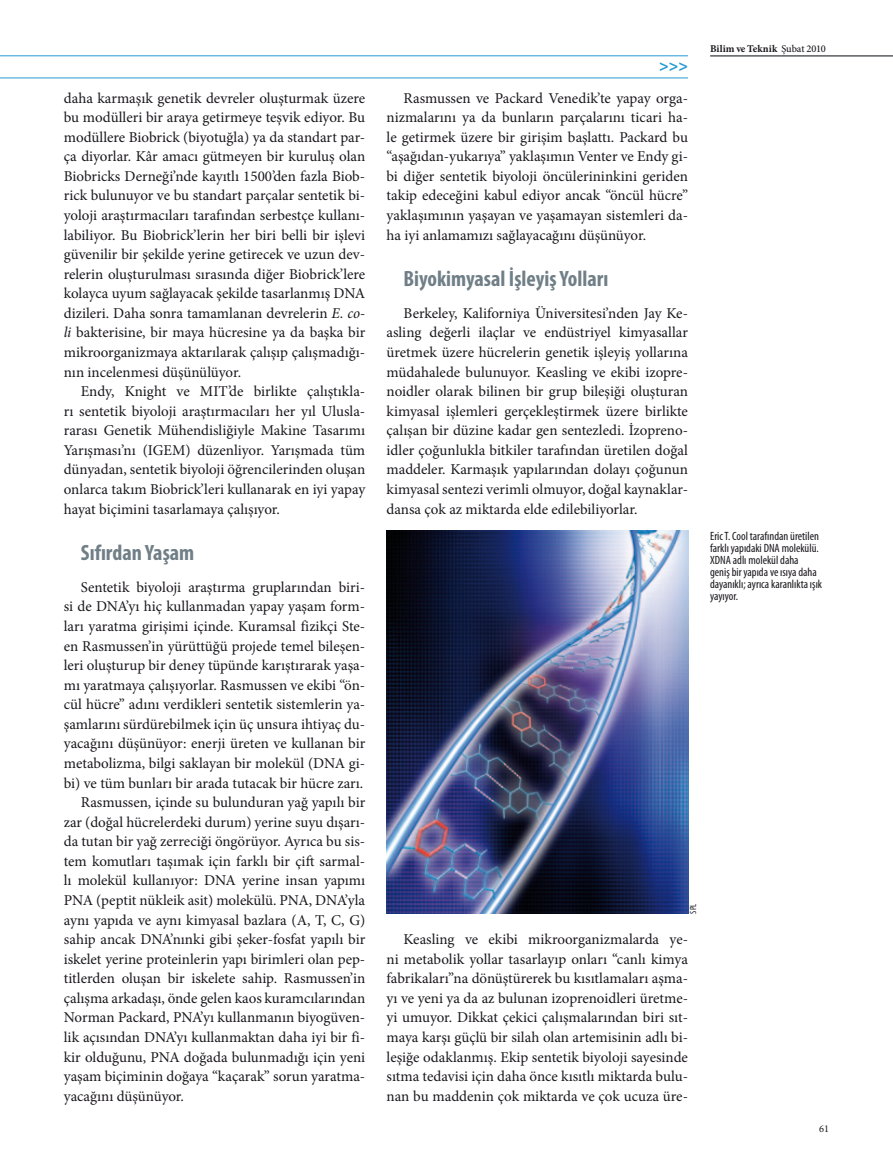
<style>
.page{position:relative;width:893px;height:1170px;background:#fff}
.page>*{position:absolute;margin:0;border:0;box-sizing:border-box;transform-origin:0 0}
.t1{font:700 condensed 22.2px "Myriad Pro";color:#707f87}
.t2{font:700 16.2px "Myriad Pro";color:#2699d1}
.t3{font:15px/19.5px "Minion Pro";color:#1a171c;text-align:justify}
.t4{font:condensed 12px/12px "Myriad Pro";color:#1a171c}
.t5{font:700 10.35px "Minion Pro";letter-spacing:.005em;color:#1a171c}
.t6{font:10.35px "Minion Pro";color:#1a171c}
.t7{font:condensed 9px "Myriad Pro";color:#1a171c}
.s1{font-style:italic}
.s2{font-weight:500}
</style>
<div class="page">
<hr style="left:0;top:78px;width:688px;height:1px;background:#2699d1">
<hr style="left:0;top:56px;width:688px;height:1px;background:#2699d1">
<hr style="left:710px;top:56px;width:183px;height:1px;background:#070c12">
<img style="left:387px;top:530px;width:301px;height:383px">
<p class="t3" style="left:64px;top:88px;width:303px">daha karmaşık genetik devreler oluşturmak üzere bu modülleri bir araya getirmeye teşvik ediyor. Bu modüllere Biobrick (biyotuğla) ya da standart par&shy;ça diyorlar. Kâr amacı gütmeyen bir kuruluş olan Biobricks Derneği’nde kayıtlı 1500’den fazla Biob&shy;rick bulunuyor ve bu standart parçalar sentetik bi&shy;yoloji araştırmacıları tarafından serbestçe kullanı&shy;labiliyor. Bu Biobrick’lerin her biri belli bir işlevi güvenilir bir şekilde yerine getirecek ve uzun dev&shy;relerin oluşturulması sırasında diğer Biobrick’lere kolayca uyum sağlayacak şekilde tasarlanmış DNA dizileri. Daha sonra tamamlanan devrelerin <span class="s1">E. co&shy;li</span> bakterisine, bir maya hücresine ya da başka bir mikroorganizmaya aktarılarak çalışıp çalışmadığı&shy;nın incelenmesi düşünülüyor.</p>
<p class="t3" style="left:64px;top:381px;width:303px;text-indent:17px">Endy, Knight ve MIT’de birlikte çalıştıkla&shy;rı sentetik biyoloji araştırmacıları her yıl Ulusla&shy;rarası Genetik Mühendisliğiyle Makine Tasarımı Yarışması’nı (IGEM) düzenliyor. Yarışmada tüm dünyadan, sentetik biyoloji öğrencilerinden oluşan onlarca takım Biobrick’leri kullanarak en iyi yapay hayat biçimini tasarlamaya çalışıyor.</p>
<h1 class="t1" style="left:81px;top:538px;width:115px">Sıfırdan Yaşam</h1>
<p class="t3" style="left:81px;top:577px;width:286px">Sentetik biyoloji araştırma gruplarından biri-</p>
<p class="t3" style="left:64px;top:597px;width:303px">si de DNA’yı hiç kullanmadan yapay yaşam form-</p>
<p class="t3" style="left:64px;top:616px;width:303px">ları yaratma girişimi içinde. Kuramsal fizikçi Ste-</p>
<p class="t3" style="left:64px;top:636px;width:303px">en Rasmussen’in yürüttüğü projede temel bileşen-</p>
<p class="t3" style="left:64px;top:655px;width:303px">leri oluşturup bir deney tüpünde karıştırarak yaşa-</p>
<p class="t3" style="left:64px;top:675px;width:303px">mı yaratmaya çalışıyorlar. Rasmussen ve ekibi “ön-</p>
<p class="t3" style="left:64px;top:694px;width:303px">cül hücre” adını verdikleri sentetik sistemlerin ya-</p>
<p class="t3" style="left:64px;top:714px;width:303px">şamlarını sürdürebilmek için üç unsura ihtiyaç du-</p>
<p class="t3" style="left:64px;top:733px;width:303px">yacağını düşünüyor: enerji üreten ve kullanan bir</p>
<p class="t3" style="left:64px;top:753px;width:303px">metabolizma, bilgi saklayan bir molekül (DNA gi-</p>
<p class="t3" style="left:64px;top:773px;width:301px">bi) ve tüm bunları bir arada tutacak bir hücre zarı.</p>
<p class="t3" style="left:81px;top:792px;width:286px">Rasmussen, içinde su bulunduran yağ yapılı bir</p>
<p class="t3" style="left:64px;top:812px;width:303px">zar (doğal hücrelerdeki durum) yerine suyu dışarı-</p>
<p class="t3" style="left:64px;top:831px;width:303px">da tutan bir yağ zerreciği öngörüyor. Ayrıca bu sis-</p>
<p class="t3" style="left:64px;top:851px;width:303px">tem komutları taşımak için farklı bir çift sarmal-</p>
<p class="t3" style="left:64px;top:870px;width:303px">lı molekül kullanıyor: DNA yerine insan yapımı</p>
<p class="t3" style="left:64px;top:890px;width:303px">PNA (peptit nükleik asit) molekülü. PNA, DNA’yla</p>
<p class="t3" style="left:64px;top:910px;width:303px">aynı yapıda ve aynı kimyasal bazlara (A, T, C, G)</p>
<p class="t3" style="left:64px;top:929px;width:303px">sahip ancak DNA’nınki gibi şeker-fosfat yapılı bir</p>
<p class="t3" style="left:64px;top:949px;width:303px">iskelet yerine proteinlerin yapı birimleri olan pep-</p>
<p class="t3" style="left:64px;top:968px;width:303px">titlerden oluşan bir iskelete sahip. Rasmussen’in</p>
<p class="t3" style="left:64px;top:988px;width:303px">çalışma arkadaşı, önde gelen kaos kuramcılarından</p>
<p class="t3" style="left:64px;top:1007px;width:303px">Norman Packard, PNA’yı kullanmanın biyogüven-</p>
<p class="t3" style="left:64px;top:1027px;width:303px">lik açısından DNA’yı kullanmaktan daha iyi bir fi-</p>
<p class="t3" style="left:64px;top:1046px;width:303px">kir olduğunu, PNA doğada bulunmadığı için yeni</p>
<p class="t3" style="left:64px;top:1066px;width:303px">yaşam biçiminin doğaya “kaçarak” sorun yaratma-</p>
<p class="t3" style="left:64px;top:1086px;width:122px">yacağını düşünüyor.</p>
<p class="t2" style="left:659px;top:55px;width:30px">&gt;&gt;&gt;</p>
<p class="t3" style="left:387px;top:88px;width:303px;text-indent:17px">Rasmussen ve Packard Venedik’te yapay orga&shy;nizmalarını ya da bunların parçalarını ticari ha&shy;le getirmek üzere bir girişim başlattı. Packard bu “aşağıdan-yukarıya” yaklaşımın Venter ve Endy gi&shy;bi diğer sentetik biyoloji öncülerininkini geriden takip edeceğini kabul ediyor ancak “öncül hücre” yaklaşımının yaşayan ve yaşamayan sistemleri da&shy;ha iyi anlamamızı sağlayacağını düşünüyor.</p>
<h1 class="t1" style="left:404px;top:264px;width:206px">Biyokimyasal İşleyiş Yolları</h1>
<p class="t3" style="left:387px;top:303px;width:303px;text-indent:17px">Berkeley, Kaliforniya Üniversitesi’nden Jay Ke&shy;asling değerli ilaçlar ve endüstriyel kimyasallar üretmek üzere hücrelerin genetik işleyiş yollarına müdahalede bulunuyor. Keasling ve ekibi izopre&shy;noidler olarak bilinen bir grup bileşiği oluşturan kimyasal işlemleri gerçekleştirmek üzere birlikte çalışan bir düzine kadar gen sentezledi. İzopreno&shy;idler çoğunlukla bitkiler tarafından üretilen doğal maddeler. Karmaşık yapılarından dolayı çoğunun kimyasal sentezi verimli olmuyor, doğal kaynaklar&shy;dansa çok az miktarda elde edilebiliyorlar.</p>
<p class="t5" style="left:710px;top:41px;width:117px">Bilim ve Teknik <span class="s2">Şubat 2010</span></p>
<p class="t4" style="left:710px;top:529px;width:113px">Eric T. Cool tarafından üretilen farklı yapıdaki DNA molekülü.<br>XDNA adlı molekül daha<br>geniş bir yapıda ve ısıya daha dayanıklı; ayrıca karanlıkta ışık yayıyor.</p>
<p class="t7" style="left:688px;top:913px;width:11px;rotate:-90deg">SPL</p>
<p class="t3" style="left:387px;top:929px;width:303px;text-indent:17px">Keasling ve ekibi mikroorganizmalarda ye&shy;ni metabolik yollar tasarlayıp onları “canlı kimya fabrikaları”na dönüştürerek bu kısıtlamaları aşma&shy;yı ve yeni ya da az bulunan izoprenoidleri üretme&shy;yi umuyor. Dikkat çekici çalışmalarından biri sıt&shy;maya karşı güçlü bir silah olan artemisinin adlı bi&shy;leşiğe odaklanmış. Ekip sentetik biyoloji sayesinde sıtma tedavisi için daha önce kısıtlı miktarda bulu&shy;nan bu maddenin çok miktarda ve çok ucuza üre-</p>
<p class="t6" style="left:819px;top:1121px;width:11px">61</p>
</div>
